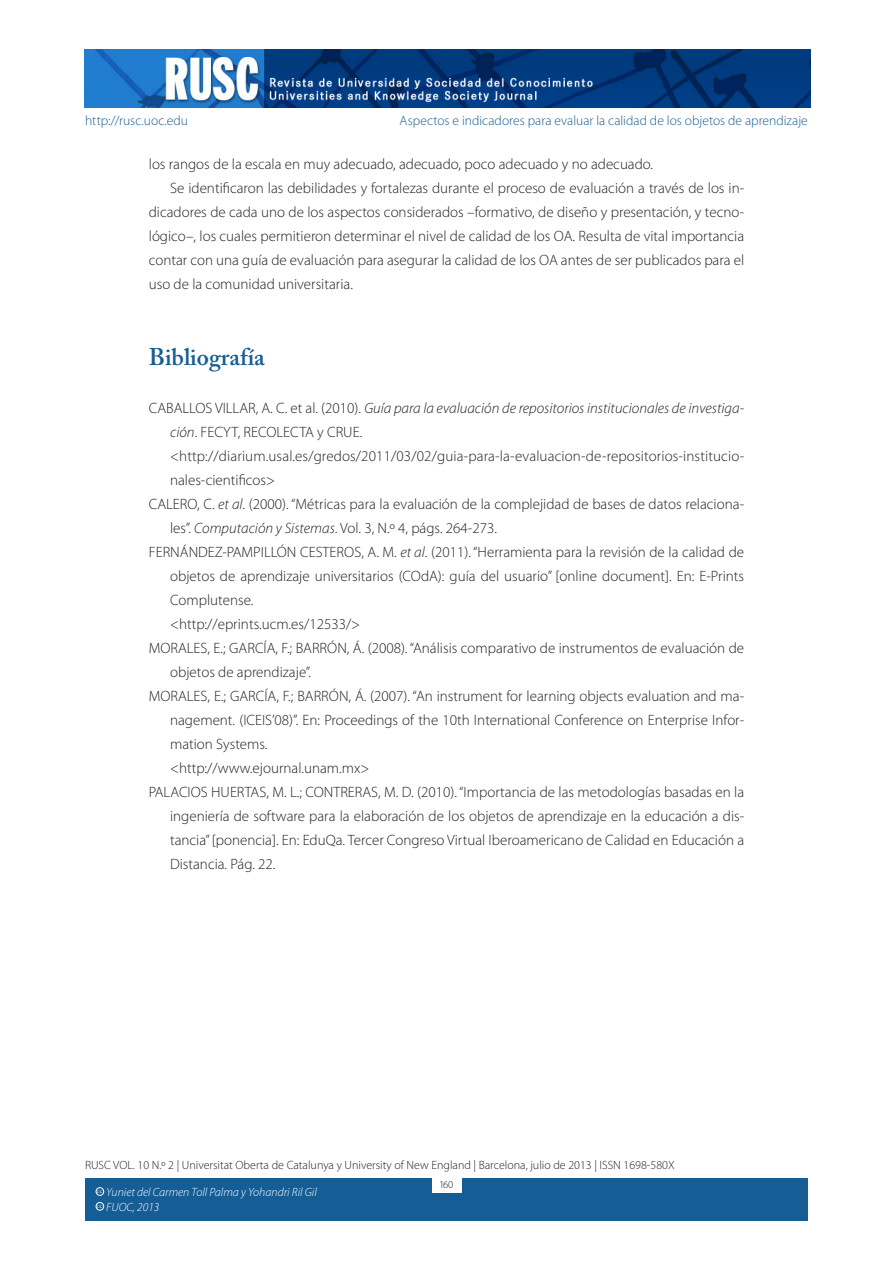
<style>
.page{position:relative;width:893px;height:1263px;background:#fff}
.page>*{position:absolute;margin:0;border:0;box-sizing:border-box;transform-origin:0 0}
._01_PRIMERTITOL{font:600 24px "Adobe Caslon Pro";color:#155d95}
._10__Bibliografia{font:300 15px/24px "Myriad Pro";color:#231f20}
._05_Texte_general{font:300 15px/24px "Myriad Pro";color:#231f20;text-align:justify}
._10__Bibliografia-2{font:italic 300 15px/24px "Myriad Pro";color:#231f20}
._04_Texte_general_se{font:300 15px "Myriad Pro";color:#231f20}
.t1{font:300 13.5px "Myriad Pro";color:#155d95}
.t2{font:300 12px "Myriad Pro";color:#231f20}
.t3{font:italic 300 12px/15px "Myriad Pro";color:#fff}
.t4{font:300 10.5px "Myriad Pro";color:#231f20}
.t5{font:600 3.9px "Adobe Caslon Pro";color:#fff}
.s1{font-style:normal}
.s2{font-style:italic}
</style>
<div class="page">
<div style="left:85px;top:1178px;width:723px;height:42px;background:#155d95"></div>
<div style="left:432px;top:1176px;width:29px;height:17px;background:#fff"></div>
<img style="left:85px;top:50px;width:725px;height:57px">
<div style="left:96px;top:1187px;width:8px;height:8px;border:1px solid #fff;border-radius:50%"></div>
<div style="left:96px;top:1202px;width:8px;height:8px;border:1px solid #fff;border-radius:50%"></div>
<p class="t1" style="left:85px;top:112px;width:105px">http://rusc.uoc.edu</p>
<p class="t1" style="left:400px;top:112px;width:410px">Aspectos e indicadores para evaluar la calidad de los objetos de aprendizaje</p>
<p class="_04_Texte_general_se" style="left:149px;top:155px;width:506px">los rangos de la escala en muy adecuado, adecuado, poco adecuado y no adecuado.</p>
<p class="_05_Texte_general" style="left:149px;top:175px;width:597px;text-indent:21px">Se identificaron las debilidades y fortalezas durante el proceso de evaluación a través de los in&shy;dicadores de cada uno de los aspectos considerados –formativo, de diseño y presentación, y tecno&shy;lógico–, los cuales permitieron determinar el nivel de calidad de los OA. Resulta de vital importancia contar con una guía de evaluación para asegurar la calidad de los OA antes de ser publicados para el uso de la comunidad universitaria.</p>
<p class="_01_PRIMERTITOL" style="left:149px;top:343px;width:117px">Bibliografía</p>
<p class="_10__Bibliografia-2" style="left:170px;top:396px;width:576px;text-indent:-21px"><span class="s1">CABALLOS VILLAR, A. C. et al. (2010).</span> Guía para la evaluación de repositorios institucionales de investiga&shy;ción<span class="s1">. FECYT, RECOLECTA y CRUE.</span></p>
<p class="_10__Bibliografia" style="left:170px;top:444px;width:576px">&lt;http://diarium.usal.es/gredos/2011/03/02/guia-para-la-evaluacion-de-repositorios-institucio&shy;nales-cientificos&gt;</p>
<p class="_10__Bibliografia" style="left:170px;top:492px;width:576px;text-indent:-21px">CALERO, C. <span class="s2">et al</span>. (2000). “Métricas para la evaluación de la complejidad de bases de datos relaciona&shy;les”. <span class="s2">Computación y Sistemas</span>. Vol. 3, N.º 4, págs. 264-273.</p>
<p class="_10__Bibliografia" style="left:170px;top:540px;width:575px;text-align:justify;text-indent:-21px">FERNÁNDEZ-PAMPILLÓN CESTEROS, A. M. <span class="s2">et al</span>. (2011). “Herramienta para la revisión de la calidad de objetos de aprendizaje universitarios (COdA): guía del usuario” [online document]. En: E-Prints Complutense.</p>
<p class="_10__Bibliografia" style="left:170px;top:612px;width:192px">&lt;http://eprints.ucm.es/12533/&gt;</p>
<p class="_10__Bibliografia" style="left:170px;top:636px;width:576px;text-indent:-21px">MORALES, E.; GARCÍA, F.; BARRÓN, Á. (2008). “Análisis comparativo de instrumentos de evaluación de objetos de aprendizaje”.</p>
<p class="_10__Bibliografia" style="left:170px;top:684px;width:576px;text-align:justify;text-indent:-21px">MORALES, E.; GARCÍA, F.; BARRÓN, Á. (2007). “An instrument for learning objects evaluation and ma&shy;nagement. (ICEIS’08)”. En: Proceedings of the 10th International Conference on Enterprise Infor&shy;mation Systems.</p>
<p class="_10__Bibliografia" style="left:170px;top:756px;width:201px">&lt;http://www.ejournal.unam.mx&gt;</p>
<p class="_10__Bibliografia" style="left:170px;top:780px;width:576px;text-align:justify;text-indent:-21px">PALACIOS HUERTAS, M. L.; CONTRERAS, M. D. (2010). “Importancia de las metodologías basadas en la ingeniería de software para la elaboración de los objetos de aprendizaje en la educación a dis&shy;tancia” [ponencia]. En: EduQa. Tercer Congreso Virtual Iberoamericano de Calidad en Educación a Distancia. Pág. 22.</p>
<p class="t2" style="left:85px;top:1158px;width:591px">RUSC VOL. 10 N.º 2 | Universitat Oberta de Catalunya y University of New England | Barcelona, julio de 2013 | ISSN 1698-580X</p>
<p class="t3" style="left:106px;top:1184px;width:212px">Yuniet del Carmen Toll Palma y Yohandri Ril Gil<br>FUOC, 2013</p>
<p class="t5" style="left:97px;top:1189px;width:7px">CC</p>
<p class="t5" style="left:97px;top:1204px;width:7px">CC</p>
<p class="t4" style="left:440px;top:1178px;width:15px">160</p>
</div>
